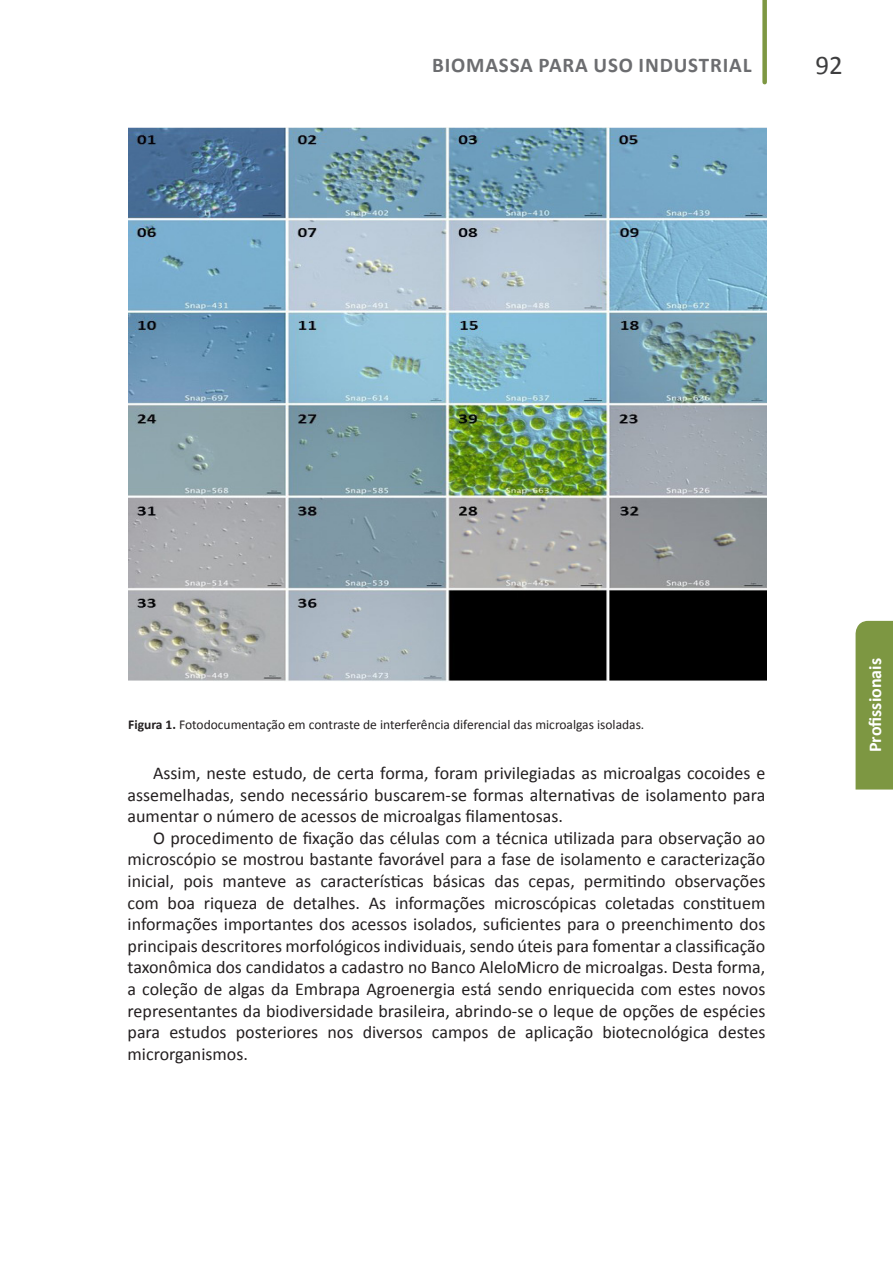
<style>
.page{position:relative;width:893px;height:1263px;background:#fff}
.page>*{position:absolute;margin:0;border:0;box-sizing:border-box;transform-origin:0 0}
.t1{font:27px "Calibri";color:#3e3e3f}
.t2{font:700 21px "Calibri";letter-spacing:.04em;color:#6c6d70}
.Corpo_de_texto_1{font:18px/21.6px "Calibri";color:#231f20;text-align:justify}
.t3{font:700 18px "Calibri";color:#fff}
.Figuras{font:13.5px "Calibri";color:#231f20}
.s1{font-weight:700}
</style>
<div class="page">
<div style="left:855px;top:621px;width:38px;height:168px;background:#7d9742"></div>
<div style="left:762px;top:0;width:5px;height:82px;background:#7d9742"></div>
<img style="left:128px;top:128px;width:639px;height:553px">
<p class="t2" style="left:432px;top:52px;width:321px">BIOMASSA PARA USO INDUSTRIAL</p>
<h1 class="t1" style="left:815px;top:48px;width:29px">92</h1>
<p class="Figuras" style="left:128px;top:716px;width:518px"><span class="s1">Figura 1.</span> Fotodocumentação em contraste de interferência diferencial das microalgas isoladas.</p>
<p class="Corpo_de_texto_1" style="left:128px;top:761px;width:639px;text-indent:26px">Assim, neste estudo, de certa forma, foram privilegiadas as microalgas cocoides e assemelhadas, sendo necessário buscarem-‑se formas alternativas de isolamento para aumentar o número de acessos de microalgas filamentosas.</p>
<p class="Corpo_de_texto_1" style="left:128px;top:826px;width:639px;text-indent:26px">O procedimento de fixação das células com a técnica utilizada para observação ao microscópio se mostrou bastante favorável para a fase de isolamento e caracterização inicial, pois manteve as características básicas das cepas, permitindo observações com boa riqueza de detalhes. As informações microscópicas coletadas constituem informações importantes dos acessos isolados, suficientes para o preenchimento dos principais descritores morfológicos individuais, sendo úteis para fomentar a classificação taxonômica dos candidatos a cadastro no Banco AleloMicro de microalgas. Desta forma, a coleção de algas da Embrapa Agroenergia está sendo enriquecida com estes novos representantes da biodiversidade brasileira, abrindo-‑se o leque de opções de espécies para estudos posteriores nos diversos campos de aplicação biotecnológica destes microrganismos.</p>
<p class="t3" style="left:864px;top:752px;width:96px;rotate:-90deg">Profissionais</p>
</div>
